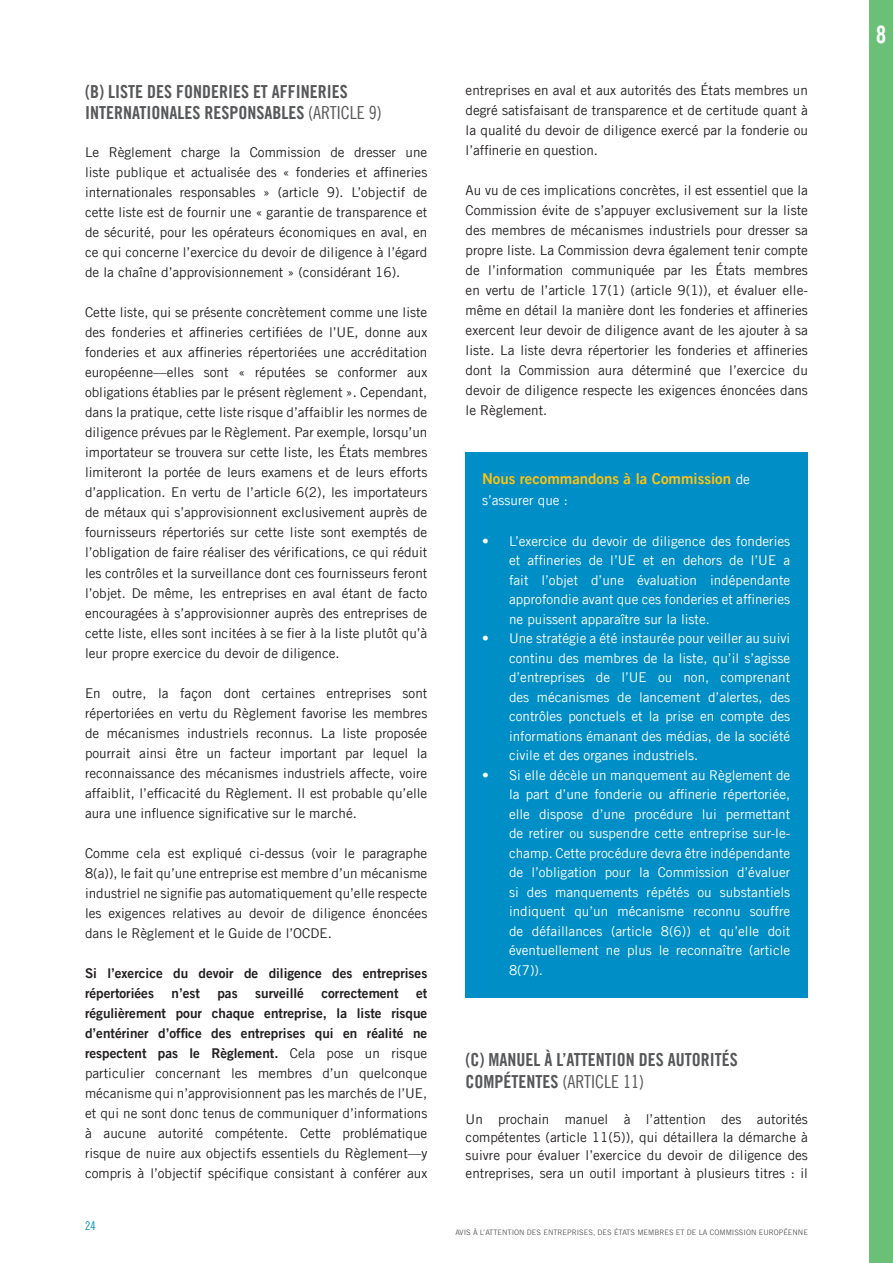
<style>
.page{position:relative;width:893px;height:1263px;background:#fff}
.page>*{position:absolute;margin:0;border:0;box-sizing:border-box;transform-origin:0 0}
.body_copy{font:24px "Amnesty Trade Gothic Bd Cn 20";color:#fff}
.body_copy-2{font:18px/21px "Amnesty Trade Gothic Bd Cn 20";color:#57585a}
.body_copy-3{font:15px "Amnesty Trade Gothic Bd 2";color:#fec210}
.body_copy-4{font:13.5px/20px "Amnesty Trade Gothic";color:#231f20;text-align:justify}
.body_copy-5{font:13.5px/19.5px "Amnesty Trade Gothic";color:#fff;text-align:justify}
.body_copy-6{font:13.5px/20px "Amnesty Trade Gothic Bd 2";color:#231f20}
.t1{font:12px "Amnesty Trade Gothic Cn 18";color:#008ec6}
.t2{font:7.5px "Amnesty Trade Gothic";color:#57585a}
.s1{font-family:"Amnesty Trade Gothic Cn 18"}
.s2{font-family:"Amnesty Trade Gothic Bd 2"}
.s3{font-family:"Amnesty Trade Gothic";font-size:13.5px;color:#fff}
</style>
<div class="page">
<div style="left:465px;top:452px;width:342px;height:545px;background:#008ec6"></div>
<div style="left:870px;top:0;width:23px;height:1263px;background:#6ac076"></div>
<p class="body_copy-2" style="left:85px;top:81px;width:298px">(B) LISTE DES FONDERIES ET AFFINERIES<br>INTERNATIONALES RESPONSABLES <span class="s1">(ARTICLE 9)</span></p>
<p class="body_copy-4" style="left:85px;top:142px;width:344px">Le Règlement charge la Commission de dresser une liste publique et actualisée des « fonderies et affineries internationales responsables » (article 9). L’objectif de cette liste est de fournir une « garantie de transparence et de sécurité, pour les opérateurs économiques en aval, en ce qui concerne l’exercice du devoir de diligence à l’égard de la chaîne d’approvisionnement » (considérant 16).</p>
<p class="body_copy-4" style="left:85px;top:302px;width:344px">Cette liste, qui se présente concrètement comme une liste des fonderies et affineries certifiées de l’UE, donne aux fonderies et aux affineries répertoriées une accréditation européenne—elles sont « réputées se conformer aux obligations établies par le présent règlement ». Cependant, dans la pratique, cette liste risque d’affaiblir les normes de diligence prévues par le Règlement. Par exemple, lorsqu’un importateur se trouvera sur cette liste, les États membres limiteront la portée de leurs examens et de leurs efforts d’application. En vertu de l’article 6(2), les importateurs de métaux qui s’approvisionnent exclusivement auprès de fournisseurs répertoriés sur cette liste sont exemptés de l’obligation de faire réaliser des vérifications, ce qui réduit les contrôles et la surveillance dont ces fournisseurs feront l’objet. De même, les entreprises en aval étant de facto encouragées à s’approvisionner auprès des entreprises de cette liste, elles sont incitées à se fier à la liste plutôt qu’à leur propre exercice du devoir de diligence.</p>
<p class="body_copy-4" style="left:85px;top:683px;width:344px">En outre, la façon dont certaines entreprises sont répertoriées en vertu du Règlement favorise les membres de mécanismes industriels reconnus. La liste proposée pourrait ainsi être un facteur important par lequel la reconnaissance des mécanismes industriels affecte, voire affaiblit, l’efficacité du Règlement. Il est probable qu’elle aura une influence significative sur le marché.</p>
<p class="body_copy-4" style="left:85px;top:843px;width:344px">Comme cela est expliqué ci-dessus (voir le paragraphe 8(a)), le fait qu’une entreprise est membre d’un mécanisme industriel ne signifie pas automatiquement qu’elle respecte les exigences relatives au devoir de diligence énoncées dans le Règlement et le Guide de l’OCDE.</p>
<p class="body_copy-6" style="left:85px;top:963px;width:344px">Si l’exercice du devoir de diligence des entreprises répertoriées</p>
<p class="body_copy-6" style="left:171px;top:983px;width:30px">n’est</p>
<p class="body_copy-6" style="left:217px;top:983px;width:22px">pas</p>
<p class="body_copy-6" style="left:255px;top:983px;width:50px">surveillé</p>
<p class="body_copy-6" style="left:321px;top:983px;width:79px">correctement</p>
<p class="body_copy-4" style="left:85px;top:983px;width:344px;text-indent:331px"><span class="s2">et régulièrement pour chaque entreprise, la liste risque d’entériner d’office des entreprises qui en réalité ne respectent pas le Règlement.</span> Cela pose un risque particulier concernant les membres d’un quelconque mécanisme qui n’approvisionnent pas les marchés de l’UE, et qui ne sont donc tenus de communiquer d’informations à aucune autorité compétente. Cette problématique risque de nuire aux objectifs essentiels du Règlement—y compris à l’objectif spécifique consistant à conférer aux</p>
<p class="t1" style="left:85px;top:1218px;width:12px">24</p>
<p class="body_copy-4" style="left:466px;top:80px;width:344px">entreprises en aval et aux autorités des États membres un degré satisfaisant de transparence et de certitude quant à la qualité du devoir de diligence exercé par la fonderie ou l’affinerie en question.</p>
<p class="body_copy-4" style="left:466px;top:180px;width:344px">Au vu de ces implications concrètes, il est essentiel que la Commission évite de s’appuyer exclusivement sur la liste des membres de mécanismes industriels pour dresser sa propre liste. La Commission devra également tenir compte de l’information communiquée par les États membres en vertu de l’article 17(1) (article 9(1)), et évaluer elle&shy;même en détail la manière dont les fonderies et affineries exercent leur devoir de diligence avant de les ajouter à sa liste. La liste devra répertorier les fonderies et affineries dont la Commission aura déterminé que l’exercice du devoir de diligence respecte les exigences énoncées dans le Règlement.</p>
<p class="body_copy-3" style="left:482px;top:470px;width:269px">Nous recommandons à la Commission <span class="s3">de</span></p>
<p class="body_copy-5" style="left:482px;top:490px;width:87px">s’assurer que :</p>
<p class="body_copy-5" style="left:509px;top:531px;width:283px;text-indent:-27px">• L’exercice du devoir de diligence des fonderies et affineries de l’UE et en dehors de l’UE a fait l’objet d’une évaluation indépendante approfondie avant que ces fonderies et affineries ne puissent apparaître sur la liste.</p>
<p class="body_copy-5" style="left:509px;top:628px;width:283px;text-indent:-27px">• Une stratégie a été instaurée pour veiller au suivi continu des membres de la liste, qu’il s’agisse d’entreprises de l’UE ou non, comprenant des mécanismes de lancement d’alertes, des contrôles ponctuels et la prise en compte des informations émanant des médias, de la société civile et des organes industriels.</p>
<p class="body_copy-5" style="left:509px;top:765px;width:283px;text-indent:-27px">• Si elle décèle un manquement au Règlement de la part d’une fonderie ou affinerie répertoriée, elle dispose d’une procédure lui permettant de retirer ou suspendre cette entreprise sur-le&shy;champ. Cette procédure devra être indépendante de l’obligation pour la Commission d’évaluer si des manquements répétés ou substantiels indiquent qu’un mécanisme reconnu souffre de défaillances (article 8(6)) et qu’elle doit éventuellement ne plus le reconnaître (article 8(7)).</p>
<p class="body_copy-2" style="left:466px;top:1049px;width:274px">(C) MANUEL À L’ATTENTION DES AUTORITÉS<br>COMPÉTENTES <span class="s1">(ARTICLE 11)</span></p>
<p class="body_copy-4" style="left:466px;top:1110px;width:344px;line-height:18.1px">Un prochain manuel à l’attention des autorités compétentes (article 11(5)), qui détaillera la démarche à suivre pour évaluer l’exercice du devoir de diligence des entreprises, sera un outil important à plusieurs titres : il</p>
<p class="t2" style="left:455px;top:1228px;width:354px">AVIS À L’ATTENTION DES ENTREPRISES, DES ÉTATS MEMBRES ET DE LA COMMISSION EUROPÉENNE</p>
<p class="body_copy" style="left:876px;top:20px;width:12px">8</p>
</div>
